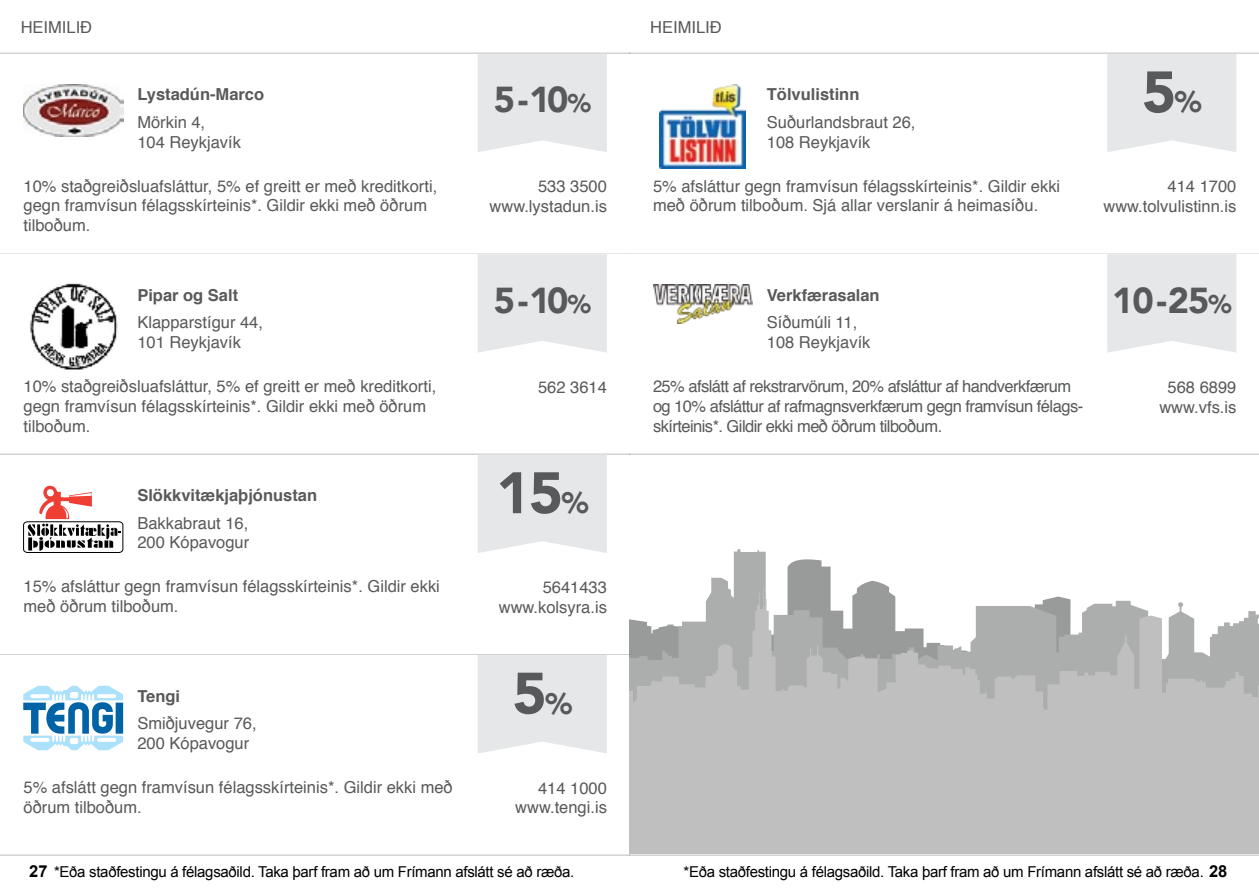
<style>
.page{position:relative;width:1259px;height:893px;background:#fff}
.page>*{position:absolute;margin:0;border:0;box-sizing:border-box;transform-origin:0 0}
.t1{font:900 57.75px "Avenir";color:#58595b}
.t2{font:900 36px "Avenir";letter-spacing:-.055em;color:#58595b}
.t3{font:16.5px/19.8px "Helvetica";color:#58595b}
.t4{font:16.5px/19.8px "Helvetica";letter-spacing:-.035em;color:#58595b}
.t5{font:700 16.5px "Helvetica";color:#58595b}
.t6{font:15px "Arial";letter-spacing:-.02em;color:#000}
.s1{font-size:25.5px}
.s2{font-size:29.55px}
.s3{font-weight:700;font-size:16.5px}
</style>
<div class="page">
<hr style="left:0;top:253px;width:629px;height:1px;background:#e6e7e8">
<hr style="left:0;top:454px;width:629px;height:1px;background:#d1d3d4">
<hr style="left:0;top:453px;width:629px;height:1px;background:#e6e7e8">
<hr style="left:0;top:654px;width:629px;height:1px;background:#d1d3d4">
<hr style="left:0;top:653px;width:629px;height:1px;background:#e6e7e8">
<hr style="left:0;top:53px;width:629px;height:1px;background:#d1d3d4">
<hr style="left:0;top:52px;width:629px;height:1px;background:#e6e7e8">
<hr style="left:0;top:855px;width:629px;height:1px;background:#d1d3d4">
<hr style="left:0;top:854px;width:629px;height:1px;background:#e6e7e8">
<div style="left:478px;top:54px;width:129px;height:98px;background:#e6e7e8"></div>
<img style="left:23px;top:84px;width:100px;height:52px">
<div style="left:478px;top:254px;width:129px;height:99px;background:#e6e7e8"></div>
<img style="left:30px;top:283px;width:88px;height:87px">
<div style="left:478px;top:455px;width:129px;height:98px;background:#e6e7e8"></div>
<svg style="left:23px;top:485px;width:100px;height:68px"></svg>
<div style="left:478px;top:655px;width:129px;height:98px;background:#e6e7e8"></div>
<svg style="left:23px;top:686px;width:100px;height:64px"></svg>
<hr style="left:629px;top:253px;width:630px;height:1px;background:#e6e7e8">
<hr style="left:629px;top:53px;width:630px;height:1px;background:#d1d3d4">
<hr style="left:629px;top:52px;width:630px;height:1px;background:#e6e7e8">
<hr style="left:629px;top:855px;width:630px;height:1px;background:#d1d3d4">
<hr style="left:629px;top:854px;width:630px;height:1px;background:#e6e7e8">
<div style="left:1107px;top:254px;width:129px;height:99px;background:#e6e7e8"></div>
<img style="left:653px;top:285px;width:100px;height:39px">
<svg style="left:711px;top:549px;width:178px;height:38px"></svg>
<svg style="left:629px;top:587px;width:630px;height:267px;background:#bebfbf"></svg>
<div style="left:1107px;top:54px;width:129px;height:98px;background:#e6e7e8"></div>
<img style="left:659px;top:85px;width:87px;height:84px">
<hr style="left:629px;top:454px;width:630px;height:1px;background:#d1d3d4">
<hr style="left:629px;top:453px;width:630px;height:1px;background:#e6e7e8">
<p class="t3" style="left:21px;top:18px;width:73px">HEIMILIÐ</p>
<p class="t5" style="left:137px;top:81px;width:128px">Lystadún-Marco</p>
<p class="t3" style="left:137px;top:113px;width:105px">Mörkin 4,<br>104 Reykjavík</p>
<p class="t3" style="left:23px;top:176px;width:415px">10% staðgreiðsluafsláttur, 5% ef greitt er með kreditkorti, gegn framvísun félagsskírteinis*. Gildir ekki með öðrum tilboðum.</p>
<p class="t5" style="left:137px;top:282px;width:102px">Pipar og Salt</p>
<p class="t3" style="left:137px;top:313px;width:127px">Klapparstígur 44,<br>101 Reykjavík</p>
<p class="t3" style="left:23px;top:377px;width:414px">10% staðgreiðsluafsláttur, 5% ef greitt er með kreditkorti, gegn framvísun félagsskírteinis*. Gildir ekki með öðrum tilboðum.</p>
<p class="t5" style="left:137px;top:482px;width:181px">Slökkvitækjaþjónustan</p>
<p class="t3" style="left:137px;top:513px;width:113px">Bakkabraut 16,<br>200 Kópavogur</p>
<p class="t3" style="left:23px;top:577px;width:418px">15% afsláttur gegn framvísun félagsskírteinis*. Gildir ekki með öðrum tilboðum.</p>
<p class="t5" style="left:137px;top:682px;width:44px">Tengi</p>
<p class="t3" style="left:137px;top:714px;width:121px">Smiðjuvegur 76,<br>200 Kópavogur</p>
<p class="t3" style="left:23px;top:778px;width:431px">5% afslátt gegn framvísun félagsskírteinis*. Gildir ekki með öðrum tilboðum.</p>
<h2 class="t2" style="left:494px;top:69px;width:98px">5-10<span class="s1">%</span></h2>
<p class="t3" style="left:489px;top:177px;width:119px;text-align:right">533 3500 www.lystadun.is</p>
<h2 class="t2" style="left:494px;top:269px;width:98px">5-10<span class="s1">%</span></h2>
<p class="t3" style="left:538px;top:378px;width:70px">562 3614</p>
<h1 class="t1" style="left:496px;top:444px;width:94px">15<span class="s2">%</span></h1>
<p class="t3" style="left:499px;top:578px;width:110px;text-align:right">5641433 www.kolsyra.is</p>
<h1 class="t1" style="left:512px;top:644px;width:61px">5<span class="s2">%</span></h1>
<p class="t3" style="left:515px;top:778px;width:93px;text-align:right">414 1000 www.tengi.is</p>
<p class="t3" style="left:650px;top:18px;width:73px">HEIMILIÐ</p>
<p class="t5" style="left:767px;top:81px;width:94px">Tölvulistinn</p>
<p class="t3" style="left:767px;top:113px;width:150px">Suðurlandsbraut 26,<br>108 Reykjavík</p>
<p class="t3" style="left:653px;top:176px;width:409px">5% afsláttur gegn framvísun félagsskírteinis*. Gildir ekki með öðrum tilboðum. Sjá allar verslanir á heimasíðu.</p>
<h1 class="t1" style="left:1142px;top:43px;width:61px">5<span class="s2">%</span></h1>
<p class="t3" style="left:1103px;top:177px;width:134px;text-align:right">414 1700 www.tolvulistinn.is</p>
<p class="t5" style="left:767px;top:282px;width:114px">Verkfærasalan</p>
<p class="t3" style="left:767px;top:313px;width:105px">Síðumúli 11,<br>108 Reykjavík</p>
<p class="t4" style="left:653px;top:377px;width:432px">25% afslátt af rekstrarvörum, 20% afsláttur af handverkfærum og 10% afsláttur af rafmagnsverkfærum gegn framvísun félags&shy;skírteinis*. Gildir ekki með öðrum tilboðum.</p>
<h2 class="t2" style="left:1112px;top:269px;width:121px">10-25<span class="s1">%</span></h2>
<p class="t3" style="left:1159px;top:378px;width:79px;text-align:center">568 6899 www.vfs.is</p>
<p class="t6" style="left:29px;top:862px;width:546px"><span class="s3">27</span> *Eða staðfestingu á félagsaðild. Taka þarf fram að um Frímann afslátt sé að ræða.</p>
<p class="t6" style="left:683px;top:862px;width:545px">*Eða staðfestingu á félagsaðild. Taka þarf fram að um Frímann afslátt sé að ræða. <span class="s3">28</span></p>
</div>
